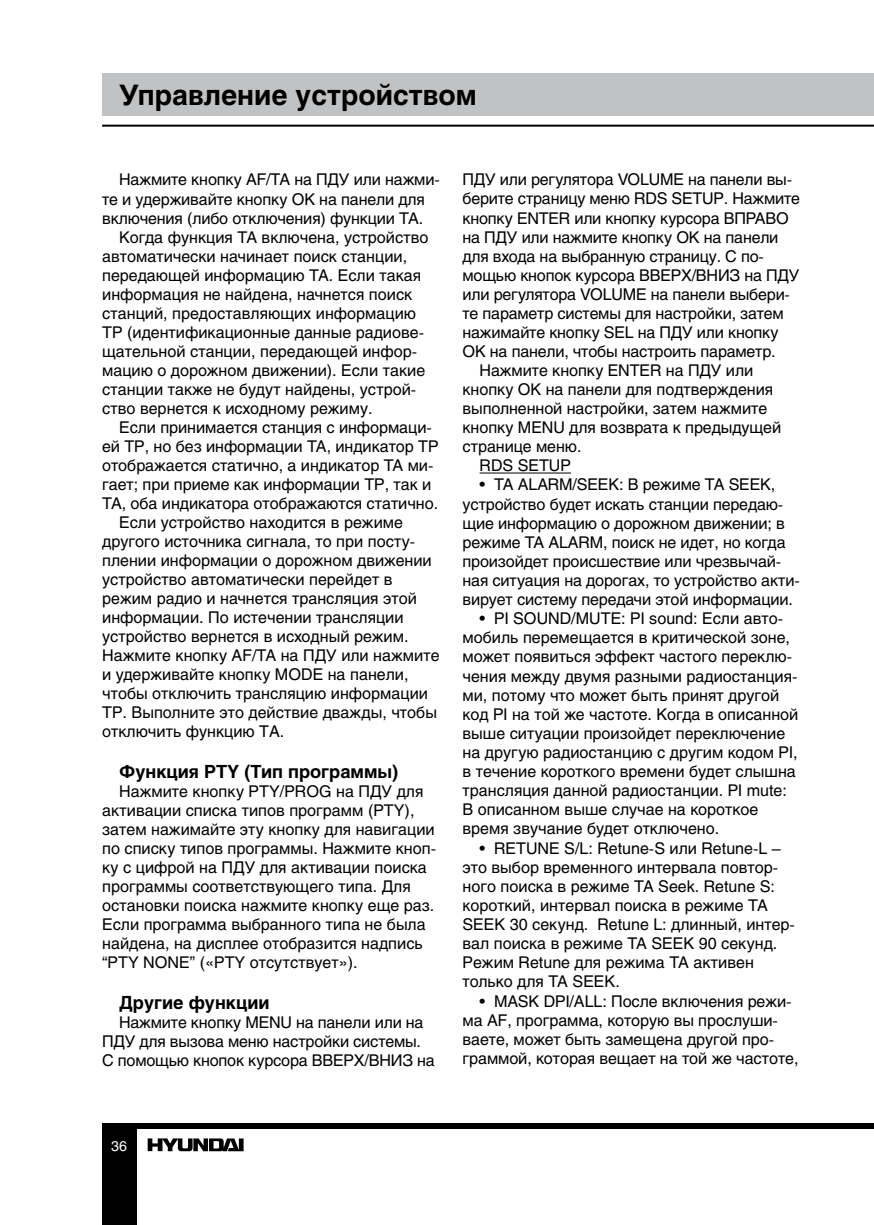
<style>
.page{position:relative;width:874px;height:1225px;background:#fff}
.page>*{position:absolute;margin:0;border:0;box-sizing:border-box;transform-origin:0 0}
.t1{font:700 28px "Helios";color:#000}
.t2{font:700 18px "Helios";color:#000}
.t3{font:16px/19.2px "Helios";color:#000}
.t4{font:14px "Helios";color:#fff}
</style>
<div class="page">
<hr style="left:102px;top:125px;width:771px;height:2px;background:#000">
<div style="left:102px;top:1122px;width:771px;height:6px;background:#000"></div>
<div style="left:102px;top:1123px;width:34px;height:102px;background:#000"></div>
<div style="left:102px;top:74px;width:771px;height:42px;background:#c1c2c4"></div>
<svg style="left:148px;top:1138px;width:95px;height:13px"></svg>
<hr style="left:479px;top:472px;width:91px;height:1px;background:#000">
<h1 class="t1" style="left:119px;top:79px;width:359px">Управление устройством</h1>
<p class="t3" style="left:102px;top:170px;width:339px;text-indent:17px">Нажмите кнопку AF/ТА на ПДУ или нажми&shy;те и удерживайте кнопку OK на панели для включения (либо отключения) функции TA.</p>
<p class="t3" style="left:102px;top:228px;width:328px;text-indent:17px">Когда функция ТА включена, устройство автоматически начинает поиск станции, передающей информацию TA. Если такая информация не найдена, начнется поиск станций, предоставляющих информацию TP (идентификационные данные радиове&shy;щательной станции, передающей инфор&shy;мацию о дорожном движении). Если такие станции также не будут найдены, устрой&shy;ство вернется к исходному режиму.</p>
<p class="t3" style="left:119px;top:418px;width:314px">Если принимается станция с информаци-</p>
<p class="t3" style="left:102px;top:437px;width:338px">ей TP, но без информации TA, индикатор TP</p>
<p class="t3" style="left:102px;top:456px;width:332px">отображается статично, а индикатор TA ми-</p>
<p class="t3" style="left:102px;top:475px;width:330px">гает; при приеме как информации TP, так и</p>
<p class="t3" style="left:102px;top:494px;width:337px">TA, оба индикатора отображаются статично.</p>
<p class="t3" style="left:119px;top:513px;width:285px">Если устройство находится в режиме</p>
<p class="t3" style="left:102px;top:532px;width:314px">другого источника сигнала, то при посту-</p>
<p class="t3" style="left:102px;top:551px;width:331px">плении информации о дорожном движении</p>
<p class="t3" style="left:102px;top:570px;width:292px">устройство автоматически перейдет в</p>
<p class="t3" style="left:102px;top:589px;width:316px">режим радио и начнется трансляция этой</p>
<p class="t3" style="left:102px;top:608px;width:303px">информации. По истечении трансляции</p>
<p class="t3" style="left:102px;top:627px;width:308px">устройство вернется в исходный режим.</p>
<p class="t3" style="left:102px;top:646px;width:339px">Нажмите кнопку AF/ТА на ПДУ или нажмите</p>
<p class="t3" style="left:102px;top:665px;width:308px">и удерживайте кнопку MODE на панели,</p>
<p class="t3" style="left:102px;top:684px;width:327px">чтобы отключить трансляцию информации</p>
<p class="t3" style="left:102px;top:703px;width:336px">TP. Выполните это действие дважды, чтобы</p>
<p class="t3" style="left:102px;top:722px;width:184px">отключить функцию TА.</p>
<p class="t2" style="left:119px;top:761px;width:280px">Функция PTY (Тип программы)</p>
<p class="t3" style="left:102px;top:781px;width:335px;text-indent:17px">Нажмите кнопку PTY/PROG на ПДУ для активации списка типов программ (PTY), затем нажимайте эту кнопку для навигации по списку типов программы. Нажмите кноп&shy;ку с цифрой на ПДУ для активации поиска программы соответствующего типа. Для остановки поиска нажмите кнопку еще раз.<br>Если программа выбранного типа не была найдена, на дисплее отобразится надпись “PTY NONE” («PTY отсутствует»).</p>
<p class="t2" style="left:119px;top:991px;width:152px">Другие функции</p>
<p class="t3" style="left:102px;top:1012px;width:334px;text-indent:17px">Нажмите кнопку MENU на панели или на<br>ПДУ для вызова меню настройки системы.<br>С помощью кнопок курсора ВВЕРХ/ВНИЗ на</p>
<p class="t3" style="left:462px;top:170px;width:331px">ПДУ или регулятора VOLUME на панели вы-</p>
<p class="t3" style="left:462px;top:189px;width:339px">берите страницу меню RDS SETUP. Нажмите</p>
<p class="t3" style="left:462px;top:208px;width:328px">кнопку ENTER или кнопку курсора ВПРАВО</p>
<p class="t3" style="left:462px;top:227px;width:317px">на ПДУ или нажмите кнопку OK на панели</p>
<p class="t3" style="left:462px;top:246px;width:303px">для входа на выбранную страницу. С по-</p>
<p class="t3" style="left:462px;top:265px;width:338px">мощью кнопок курсора ВВЕРХ/ВНИЗ на ПДУ</p>
<p class="t3" style="left:462px;top:284px;width:329px">или регулятора VOLUME на панели выбери-</p>
<p class="t3" style="left:462px;top:303px;width:323px">те параметр системы для настройки, затем</p>
<p class="t3" style="left:462px;top:322px;width:317px">нажимайте кнопку SEL на ПДУ или кнопку</p>
<p class="t3" style="left:462px;top:341px;width:314px">OK на панели, чтобы настроить параметр.</p>
<p class="t3" style="left:479px;top:360px;width:275px">Нажмите кнопку ENTER на ПДУ или</p>
<p class="t3" style="left:462px;top:379px;width:312px">кнопку OK на панели для подтверждения</p>
<p class="t3" style="left:462px;top:398px;width:306px">выполненной настройки, затем нажмите</p>
<p class="t3" style="left:462px;top:417px;width:320px">кнопку MENU для возврата к предыдущей</p>
<p class="t3" style="left:462px;top:437px;width:120px">странице меню.</p>
<p class="t3" style="left:479px;top:456px;width:93px">RDS SETUP</p>
<p class="t3" style="left:462px;top:475px;width:338px;text-indent:17px">• TA ALARM/SEEK: В режиме TA SEEK, устройство будет искать станции передаю&shy;щие информацию о дорожном движении; в режиме TA ALARM, поиск не идет, но когда произойдет происшествие или чрезвычай&shy;ная ситуация на дорогах, то устройство акти&shy;вирует систему передачи этой информации.</p>
<p class="t3" style="left:462px;top:609px;width:337px;text-indent:17px">• PI SOUND/MUTE: PI sound: Если авто&shy;мобиль перемещается в критической зоне, может появиться эффект частого переклю&shy;чения между двумя разными радиостанция&shy;ми, потому что может быть принят другой код PI на той же частоте. Когда в описанной выше ситуации произойдет переключение на другую радиостанцию с другим кодом PI, в течение короткого времени будет слышна трансляция данной радиостанции. PI mute:<br>В описанном выше случае на короткое время звучание будет отключено.</p>
<p class="t3" style="left:462px;top:838px;width:334px;text-indent:17px">• RETUNE S/L: Retune-S или Retune-L – это выбор временного интервала повтор&shy;ного поиска в режиме TA Seek. Retune S: короткий, интервал поиска в режиме TA SEEK 30 секунд. Retune L: длинный, интер&shy;вал поиска в режиме TA SEEK 90 секунд.<br>Режим Retune для режима TA активен только для TA SEEK.</p>
<p class="t3" style="left:462px;top:991px;width:337px;text-indent:17px">• MASK DPI/ALL: После включения режи&shy;ма AF, программа, которую вы прослуши&shy;ваете, может быть замещена другой про&shy;граммой, которая вещает на той же частоте,</p>
<p class="t4" style="left:111px;top:1138px;width:17px">36</p>
</div>
